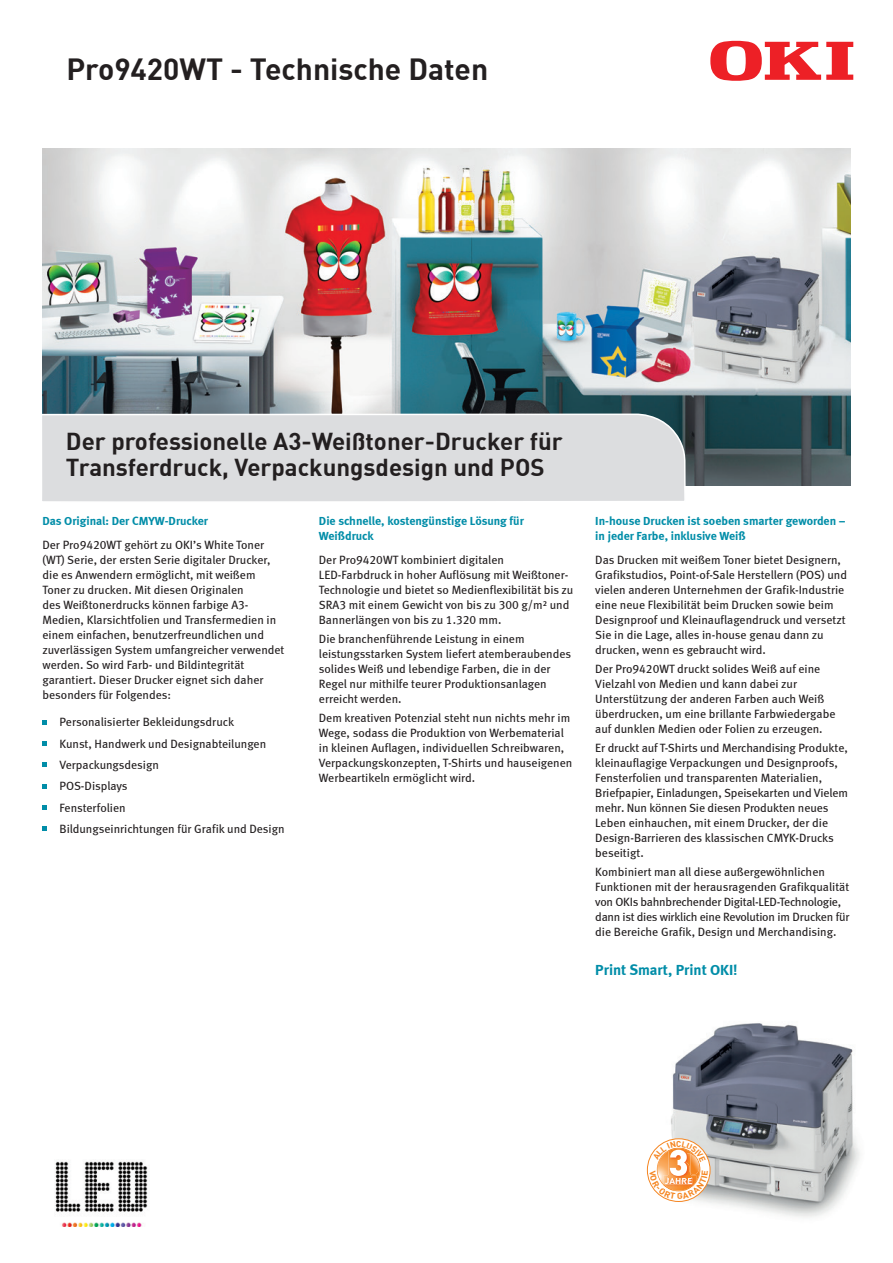
<style>
.page{position:relative;width:893px;height:1263px;background:#fff}
.page>*{position:absolute;margin:0;border:0;box-sizing:border-box;transform-origin:0 0}
.t1{font:700 30px "DIN";color:#231f20}
.t2{font:700 24px/25.5px "DIN";color:#231f20}
.t3{font:15px "Meta Bold LF";color:#008da8}
.t4{font:12px/15px "Meta Book LF";color:#231f20}
.t5{font:12px/15px "Meta Bold LF";color:#008da8}
.t6{font:700 9px "DIN Pro";color:#fff}
</style>
<div class="page">
<img style="left:43px;top:149px;width:807px;height:337px">
<svg style="left:43px;top:720px;width:4px;height:4px"></svg>
<svg style="left:43px;top:741px;width:4px;height:4px"></svg>
<svg style="left:43px;top:763px;width:4px;height:4px"></svg>
<svg style="left:43px;top:784px;width:4px;height:4px"></svg>
<svg style="left:43px;top:805px;width:4px;height:5px"></svg>
<svg style="left:43px;top:827px;width:4px;height:4px"></svg>
<div style="left:42px;top:413px;width:645px;height:89px;background:#dcdddf"></div>
<svg style="left:710px;top:41px;width:143px;height:40px"></svg>
<img style="left:55px;top:1161px;width:93px;height:65px">
<img style="left:646px;top:1023px;width:214px;height:195px">
<div style="left:647px;top:1138px;width:63px;height:64px;border:1px solid #f58520;border-radius:50%"></div>
<svg style="left:649px;top:1141px;width:59px;height:58px"></svg>
<h1 class="t1" style="left:66px;top:49px;width:423px">Pro9420WT - Technische Daten</h1>
<h2 class="t2" style="left:66px;top:428px;width:498px">Der professionelle A3-Weißtoner-Drucker für<br>Transferdruck, Verpackungsdesign und POS</h2>
<p class="t5" style="left:43px;top:513px;width:167px">Das Original: Der CMYW-Drucker</p>
<p class="t4" style="left:43px;top:537px;width:243px">Der Pro9420WT gehört zu OKI’s White Toner (WT) Serie, der ersten Serie digitaler Drucker, die es Anwendern ermöglicht, mit weißem Toner zu drucken. Mit diesen Originalen<br>des Weißtonerdrucks können farbige A3- Medien, Klarsichtfolien und Transfermedien in einem einfachen, benutzerfreundlichen und zuverlässigen System umfangreicher verwendet werden. So wird Farb- und Bildintegrität garantiert. Dieser Drucker eignet sich daher besonders für Folgendes:</p>
<p class="t4" style="left:60px;top:711px;width:227px;line-height:21.5px">Personalisierter Bekleidungsdruck<br>Kunst, Handwerk und Designabteilungen<br>Verpackungsdesign<br>POS-Displays<br>Fensterfolien<br>Bildungseinrichtungen für Grafik und Design</p>
<p class="t5" style="left:319px;top:513px;width:206px">Die schnelle, kostengünstige Lösung für<br>Weißdruck</p>
<p class="t4" style="left:319px;top:552px;width:256px">Der Pro9420WT kombiniert digitalen LED-Farbdruck in hoher Auflösung mit Weißtoner-Technologie und bietet so Medienflexibilität bis zu SRA3 mit einem Gewicht von bis zu 300 g/m² und Bannerlängen von bis zu 1.320 mm.</p>
<p class="t4" style="left:319px;top:631px;width:254px">Die branchenführende Leistung in einem leistungsstarken System liefert atemberaubendes solides Weiß und lebendige Farben, die in der Regel nur mithilfe teurer Produktionsanlagen erreicht werden.</p>
<p class="t4" style="left:319px;top:710px;width:255px">Dem kreativen Potenzial steht nun nichts mehr im Wege, sodass die Produktion von Werbematerial in kleinen Auflagen, individuellen Schreibwaren, Verpackungskonzepten, T-Shirts und hauseigenen Werbeartikeln ermöglicht wird.</p>
<p class="t5" style="left:595px;top:513px;width:252px">In-house Drucken ist soeben smarter geworden – in jeder Farbe, inklusive Weiß</p>
<p class="t4" style="left:595px;top:552px;width:253px">Das Drucken mit weißem Toner bietet Designern, Grafikstudios, Point-of-Sale Herstellern (POS) und vielen anderen Unternehmen der Grafik-Industrie eine neue Flexibilität beim Drucken sowie beim Designproof und Kleinauflagendruck und versetzt Sie in die Lage, alles in-house genau dann zu drucken, wenn es gebraucht wird.</p>
<p class="t4" style="left:595px;top:661px;width:242px">Der Pro9420WT druckt solides Weiß auf eine Vielzahl von Medien und kann dabei zur Unterstützung der anderen Farben auch Weiß überdrucken, um eine brillante Farbwiedergabe auf dunklen Medien oder Folien zu erzeugen.</p>
<p class="t4" style="left:595px;top:740px;width:254px">Er druckt auf T-Shirts und Merchandising Produkte, kleinauflagige Verpackungen und Designproofs, Fensterfolien und transparenten Materialien, Briefpapier, Einladungen, Speisekarten und Vielem mehr. Nun können Sie diesen Produkten neues Leben einhauchen, mit einem Drucker, der die Design-Barrieren des klassischen CMYK-Drucks beseitigt.</p>
<p class="t4" style="left:595px;top:864px;width:256px">Kombiniert man all diese außergewöhnlichen Funktionen mit der herausragenden Grafikqualität von OKIs bahnbrechender Digital-LED-Technologie, dann ist dies wirklich eine Revolution im Drucken für die Bereiche Grafik, Design und Merchandising.</p>
<p class="t3" style="left:595px;top:961px;width:144px">Print Smart, Print OKI!</p>
<p class="t6" style="left:665px;top:1175px;width:29px">JAHRE</p>
</div>
